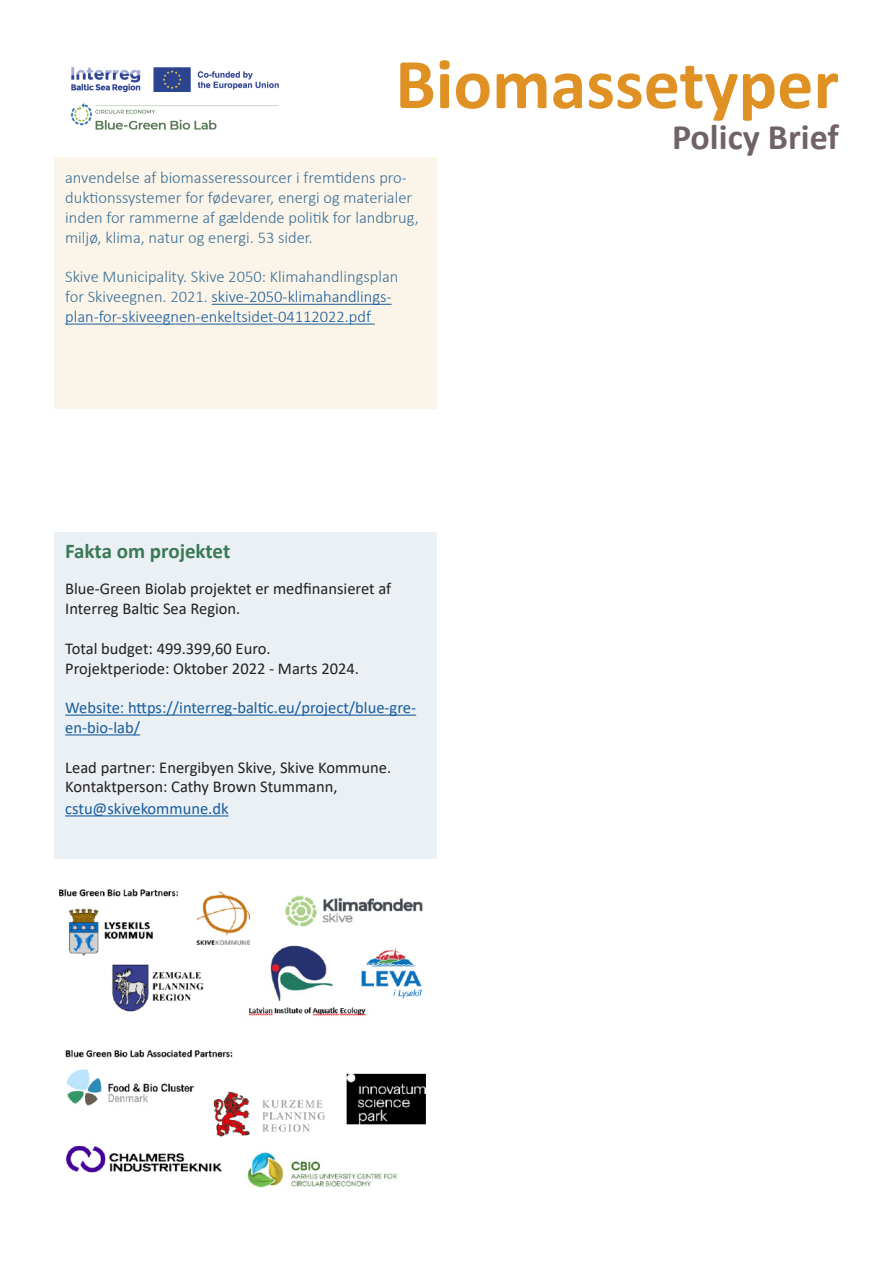
<style>
.page{position:relative;width:893px;height:1263px;background:#fff}
.page>*{position:absolute;margin:0;border:0;box-sizing:border-box;transform-origin:0 0}
.t1{font:700 72px "Calibri";color:#e09124}
.t2{font:700 36px "Calibri";color:#716365}
.Subtitle{font:700 21px "Calibri";letter-spacing:-.005em;color:#397956}
.t3{font:16.5px/19.8px "Calibri";color:#231f20}
.t4{font:300 16.5px/19.8px "Calibri";color:#3a6f94}
.t5{font:300 16.5px/19.8px "Calibri";color:#175d9e}
.t6{font:16.5px/19.8px "Calibri";color:#175d9e}
.s1{color:#3a6f94}
.s2{color:#175d9e}
</style>
<div class="page">
<img style="left:71px;top:67px;width:208px;height:63px">
<div style="left:54px;top:532px;width:382px;height:327px;background:#ebf0f4"></div>
<hr style="left:65px;top:715px;width:351px;height:1px;background:#175d9e">
<hr style="left:65px;top:734px;width:75px;height:1px;background:#175d9e">
<hr style="left:65px;top:815px;width:164px;height:1px;background:#175d9e">
<div style="left:54px;top:157px;width:382px;height:252px;background:#fbf4e9"></div>
<img style="left:59px;top:889px;width:367px;height:299px">
<hr style="left:212px;top:304px;width:180px;height:1px;background:#175d9e">
<hr style="left:65px;top:324px;width:310px;height:1px;background:#175d9e">
<p class="t1" style="left:395px;top:33px;width:445px">Biomassetyper</p>
<p class="t4" style="left:65px;top:168px;width:355px">anvendelse af biomasseressourcer i fremtidens pro&shy;duktionssystemer for fødevarer, energi og materialer inden for rammerne af gældende politik for landbrug, miljø, klima, natur og energi. 53 sider.</p>
<p class="t5" style="left:65px;top:267px;width:335px"><span class="s1">Skive Municipality. Skive 2050: Klimahandlingsplan for Skiveegnen. 2021.</span> skive-2050-klimahandlings&shy;plan-for-skiveegnen-enkeltsidet-04112022.pdf</p>
<p class="Subtitle" style="left:65px;top:536px;width:167px">Fakta om projektet</p>
<p class="t3" style="left:65px;top:579px;width:328px">Blue-Green Biolab projektet er medfinansieret af<br>Interreg Baltic Sea Region.</p>
<p class="t3" style="left:65px;top:638px;width:207px">Total budget: 499.399,60 Euro.</p>
<p class="t3" style="left:65px;top:658px;width:295px">Projektperiode: Oktober 2022 - Marts 2024.</p>
<p class="t6" style="left:65px;top:697px;width:352px">Website: https://interreg-baltic.eu/project/blue-gre&shy;en-bio-lab/</p>
<p class="t3" style="left:65px;top:757px;width:327px">Lead partner: Energibyen Skive, Skive Kommune.</p>
<p class="t3" style="left:65px;top:776px;width:274px;line-height:21.6px">Kontaktperson: Cathy Brown Stummann, <span class="s2">cstu@skivekommune.dk</span></p>
<p class="t2" style="left:672px;top:112px;width:168px">Policy Brief</p>
</div>
